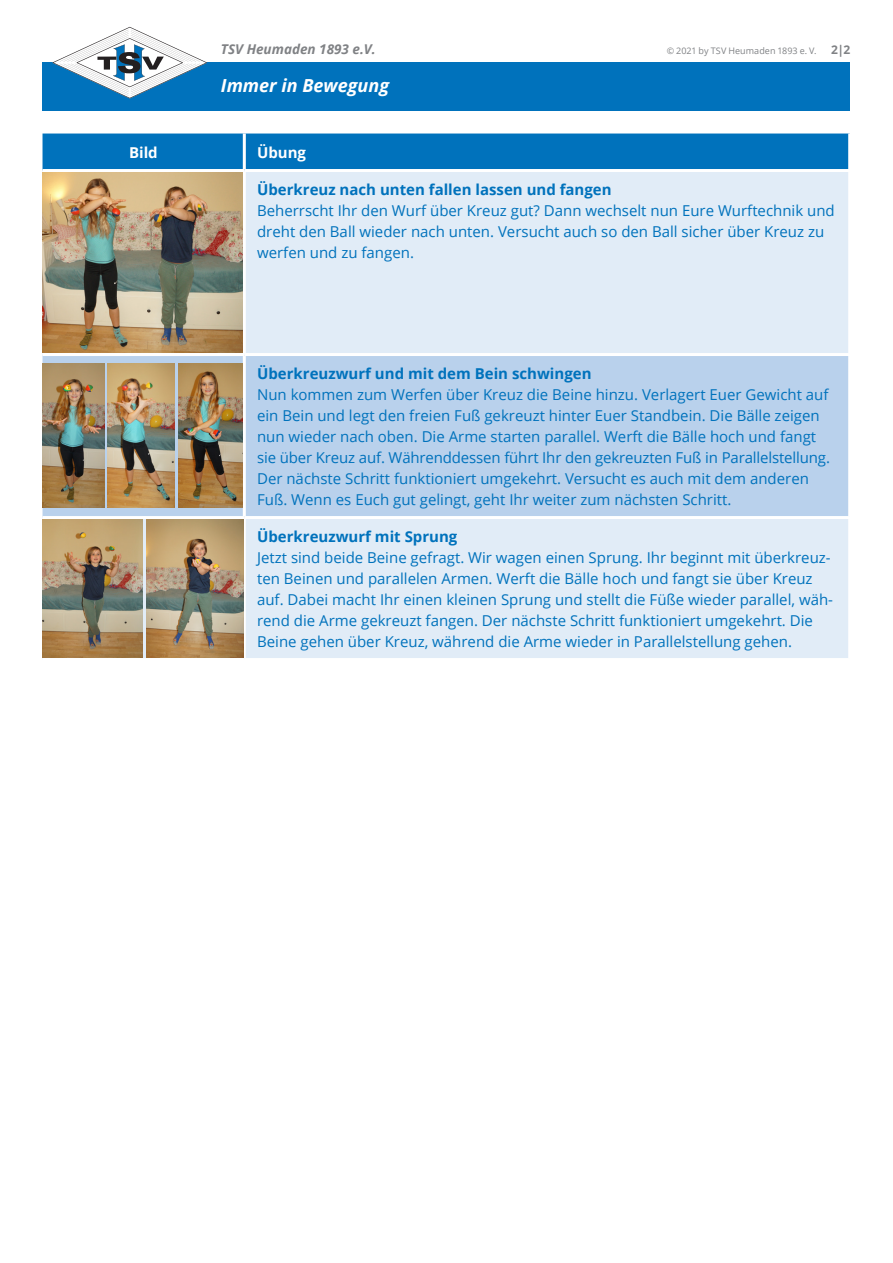
<style>
.page{position:relative;width:893px;height:1263px;background:#fff}
.page>*{position:absolute;margin:0;border:0;box-sizing:border-box;transform-origin:0 0}
.t1{font:italic 700 18px "Open Sans";color:#fff}
.t2{font:15px/21px "Open Sans";color:#0072bc}
.t3{font:700 15px "Open Sans";color:#0072bc}
.t4{font:700 15px "Open Sans";color:#fff}
.t5{font:italic 700 13.5px "Open Sans";color:#808285}
.t6{font:9px "Open Sans";letter-spacing:.005em;color:#808285}
.s1{font-weight:700;font-size:12px}
</style>
<div class="page">
<div style="left:43px;top:62px;width:807px;height:49px;background:#0072bc"></div>
<svg style="left:53px;top:27px;width:154px;height:71px"></svg>
<div style="left:43px;top:134px;width:805px;height:35px;background:#0072bc"></div>
<div style="left:43px;top:172px;width:805px;height:486px;background:#e1ecf7"></div>
<div style="left:43px;top:356px;width:805px;height:160px;background:#b9d1ec"></div>
<hr style="left:243px;top:134px;width:3px;height:35px;background:#fff">
<hr style="left:243px;top:172px;width:3px;height:181px;background:#fff">
<hr style="left:43px;top:353px;width:201px;height:3px;background:#fff">
<hr style="left:244px;top:353px;width:607px;height:3px;background:#fff">
<hr style="left:243px;top:356px;width:3px;height:160px;background:#fff">
<hr style="left:43px;top:516px;width:201px;height:3px;background:#fff">
<hr style="left:244px;top:516px;width:607px;height:3px;background:#fff">
<hr style="left:243px;top:519px;width:3px;height:139px;background:#fff">
<img style="left:43px;top:172px;width:199px;height:181px">
<img style="left:43px;top:364px;width:62px;height:143px">
<img style="left:108px;top:364px;width:66px;height:143px">
<img style="left:178px;top:364px;width:65px;height:143px">
<img style="left:43px;top:520px;width:99px;height:137px">
<img style="left:146px;top:520px;width:97px;height:137px">
<p class="t5" style="left:221px;top:39px;width:156px">TSV Heumaden 1893 e.V.</p>
<p class="t1" style="left:221px;top:73px;width:170px">Immer in Bewegung</p>
<p class="t6" style="left:667px;top:44px;width:185px">© 2021 by TSV Heumaden 1893 e. V. <span class="s1">2|2</span></p>
<p class="t4" style="left:129px;top:142px;width:30px">Bild</p>
<p class="t4" style="left:257px;top:142px;width:51px">Übung</p>
<p class="t3" style="left:257px;top:179px;width:356px">Überkreuz nach unten fallen lassen und fangen</p>
<p class="t2" style="left:257px;top:199px;width:579px">Beherrscht Ihr den Wurf über Kreuz gut? Dann wechselt nun Eure Wurftechnik und dreht den Ball wieder nach unten. Versucht auch so den Ball sicher über Kreuz zu werfen und zu fangen.</p>
<p class="t3" style="left:257px;top:363px;width:336px">Überkreuzwurf und mit dem Bein schwingen</p>
<p class="t2" style="left:257px;top:383px;width:574px">Nun kommen zum Werfen über Kreuz die Beine hinzu. Verlagert Euer Gewicht auf ein Bein und legt den freien Fuß gekreuzt hinter Euer Standbein. Die Bälle zeigen nun wieder nach oben. Die Arme starten parallel. Werft die Bälle hoch und fangt sie über Kreuz auf. Währenddessen führt Ihr den gekreuzten Fuß in Parallelstellung.<br>Der nächste Schritt funktioniert umgekehrt. Versucht es auch mit dem anderen Fuß. Wenn es Euch gut gelingt, geht Ihr weiter zum nächsten Schritt.</p>
<p class="t3" style="left:257px;top:526px;width:202px">Überkreuzwurf mit Sprung</p>
<p class="t2" style="left:257px;top:546px;width:577px">Jetzt sind beide Beine gefragt. Wir wagen einen Sprung. Ihr beginnt mit überkreuz&shy;ten Beinen und parallelen Armen. Werft die Bälle hoch und fangt sie über Kreuz auf. Dabei macht Ihr einen kleinen Sprung und stellt die Füße wieder parallel, wäh&shy;rend die Arme gekreuzt fangen. Der nächste Schritt funktioniert umgekehrt. Die Beine gehen über Kreuz, während die Arme wieder in Parallelstellung gehen.</p>
</div>
